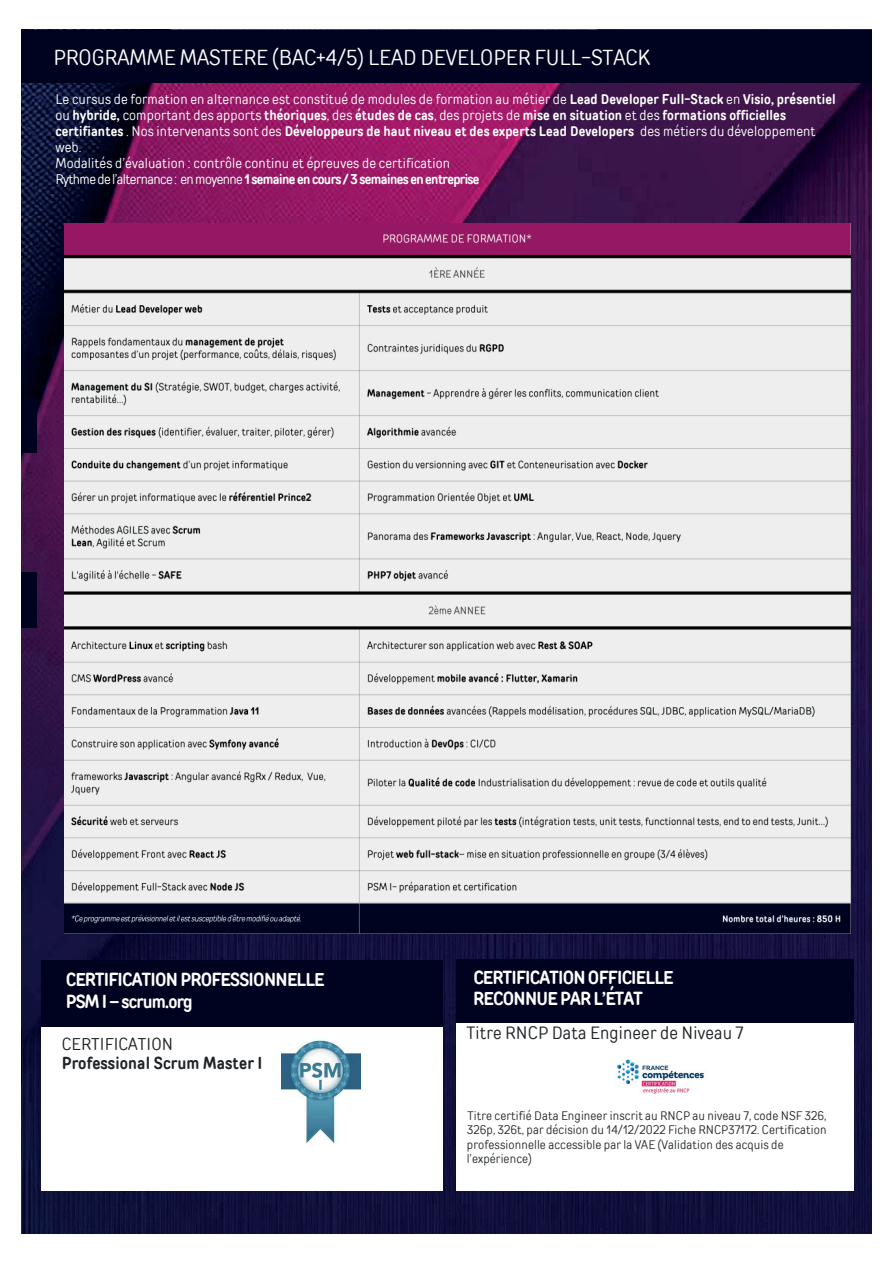
<style>
.page{position:relative;width:893px;height:1263px;background:#fff}
.page>*{position:absolute;margin:0;border:0;box-sizing:border-box;transform-origin:0 0}
.t1{font:21.6px "TT Rounds Condensed";color:#fff}
.t2{font:700 18.45px/21.5px "TT Rounds Condensed";letter-spacing:-.04em;color:#fff}
.t3{font:17.7px "TT Rounds Condensed";letter-spacing:.01em;color:#202427}
.t4{font:700 16.95px "TT Rounds Condensed";letter-spacing:.01em;color:#202427}
.t5{font:16.95px "TT Rounds Condensed";letter-spacing:.01em;color:#202427}
.t6{font:13.8px/16px "TT Rounds Condensed";letter-spacing:.01em;color:#fff}
.t7{font:12.3px/14.4px "TT Rounds Condensed";letter-spacing:.01em;color:#292d2f}
.s1{font-weight:700}
</style>
<div class="page">
<img style="left:21px;top:83px;width:850px;height:1150px">
<div style="left:21px;top:573px;width:16px;height:55px;background:#000320"></div>
<div style="left:21px;top:397px;width:16px;height:56px;background:#000320"></div>
<div style="left:21px;top:30px;width:10px;height:53px;background:#000320"></div>
<hr style="left:21px;top:1029px;width:1px;height:56px;background:#000320">
<div style="left:456px;top:959px;width:398px;height:67px;background:#000320"></div>
<div style="left:24px;top:30px;width:847px;height:53px;background:#000320"></div>
<div style="left:41px;top:1019px;width:402px;height:172px;background:#fff"></div>
<div style="left:41px;top:961px;width:402px;height:66px;background:#000320"></div>
<div style="left:456px;top:1023px;width:398px;height:167px;background:#fff"></div>
<img style="left:617px;top:1059px;width:88px;height:35px">
<img style="left:281px;top:1040px;width:79px;height:103px">
<img style="left:64px;top:224px;width:787px;height:709px">
<h1 class="t1" style="left:54px;top:44px;width:598px">PROGRAMME MASTERE (BAC+4/5) LEAD DEVELOPER FULL-STACK</h1>
<p class="t6" style="left:55px;top:90px;width:782px">Le cursus de formation en alternance est constitué de modules de formation au métier de <span class="s1">Lead Developer Full-Stack</span> en <span class="s1">Visio, présentiel </span>ou <span class="s1">hybride,</span> comportant des apports <span class="s1">théoriques</span>, des <span class="s1">études de cas</span>, des projets de <span class="s1">mise en situation</span> et des <span class="s1">formations officielles certifiantes</span> . Nos intervenants sont des <span class="s1">Développeurs de haut niveau et des experts Lead Developers</span> des métiers du développement web.<br>Modalités d’évaluation : contrôle continu et épreuves de certification<br>Rythmedel’alternance: enmoyenne<span class="s1">1 semaine en cours / 3 semaines en entreprise</span></p>
<h2 class="t2" style="left:66px;top:969px;width:260px">CERTIFICATION PROFESSIONNELLE<br>PSM I – scrum.org</h2>
<p class="t5" style="left:62px;top:1032px;width:113px">CERTIFICATION</p>
<p class="t4" style="left:62px;top:1051px;width:202px">Professional Scrum Master I</p>
<h2 class="t2" style="left:473px;top:967px;width:202px">CERTIFICATION OFFICIELLE<br>RECONNUE PAR L’ÉTAT</h2>
<p class="t3" style="left:466px;top:1021px;width:278px">Titre RNCP Data Engineer de Niveau 7</p>
<p class="t7" style="left:467px;top:1108px;width:361px">Titre certifié Data Engineer inscrit au RNCP au niveau 7, code NSF 326, 326p, 326t, par décision du 14/12/2022 Fiche RNCP37172. Certification professionnelle accessible par la VAE (Validation des acquis de l’expérience)</p>
</div>
